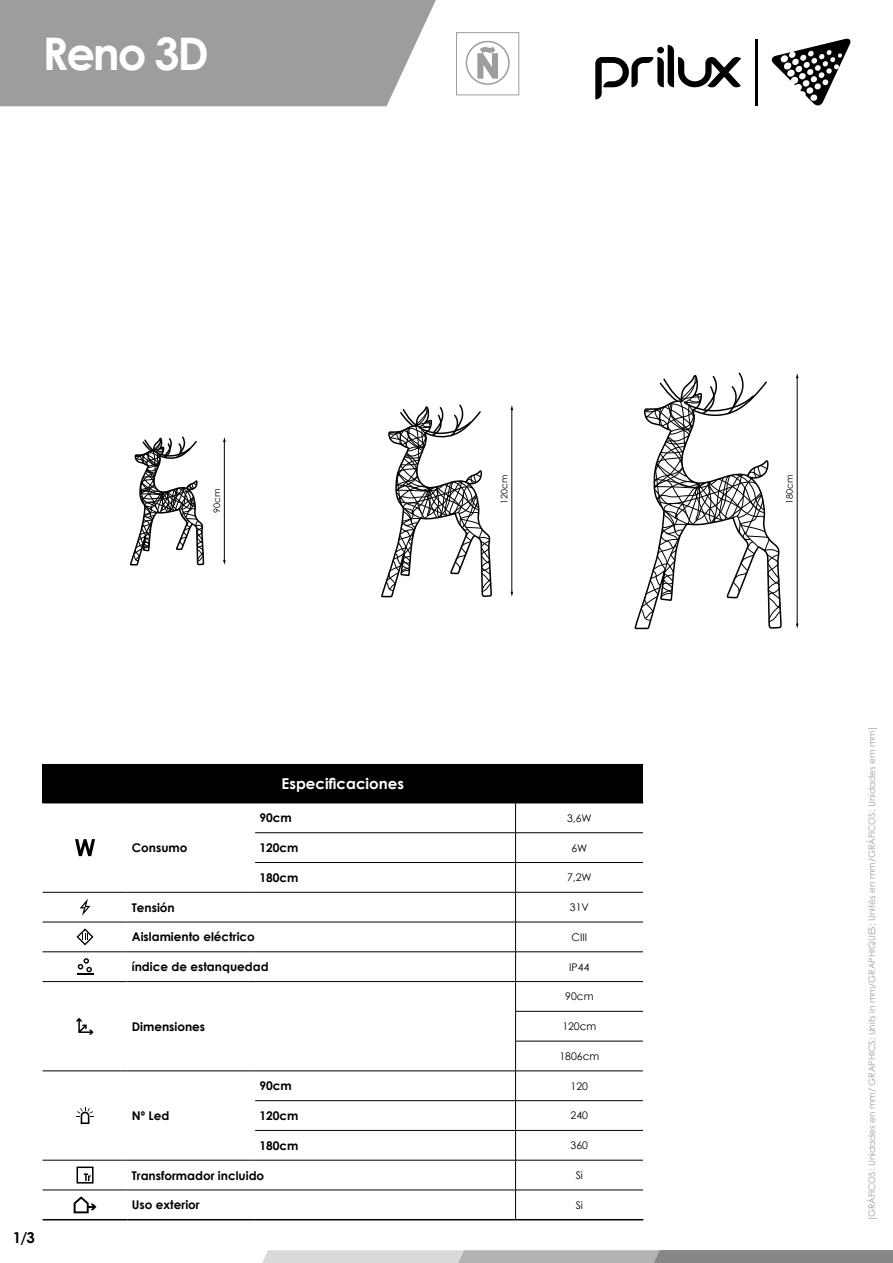
<style>
.page{position:relative;width:893px;height:1263px;background:#fff}
.page>*{position:absolute;margin:0;border:0;box-sizing:border-box;transform-origin:0 0}
.t1{font:700 45px "Century Gothic";letter-spacing:-.05em;color:#fff}
.t2{font:700 15px "Century Gothic";color:#fff}
.t3{font:700 15px "Century Gothic";color:#000}
.t4{font:700 12px "Century Gothic";color:#000}
.t5{font:10.5px "Century Gothic";color:#000}
.t6{font:9px "Century Gothic";color:#9d9d9c}
.t7{font:9px "Century Gothic";color:#000}
</style>
<div class="page">
<div style="left:0;top:0;width:436px;height:106px;background:#9d9d9c"></div>
<svg style="left:595px;top:45px;width:146px;height:54px"></svg>
<hr style="left:755px;top:39px;width:2px;height:67px;background:#000">
<svg style="left:771px;top:39px;width:80px;height:67px"></svg>
<svg style="left:262px;top:1250px;width:631px;height:13px;background:#afafaf"></svg>
<div style="left:456px;top:32px;width:63px;height:63px;border:1px solid #9d9d9c"></div>
<div style="left:466px;top:41px;width:44px;height:44px;border:2px solid #9d9d9c;border-radius:50%"></div>
<svg style="left:477px;top:46px;width:22px;height:33px"></svg>
<div style="left:43px;top:765px;width:600px;height:38px;background:#000"></div>
<hr style="left:516px;top:951px;width:127px;height:1px;background:#000">
<hr style="left:516px;top:981px;width:127px;height:1px;background:#000">
<hr style="left:515px;top:1011px;width:128px;height:1px;background:#000">
<hr style="left:515px;top:1041px;width:128px;height:1px;background:#000">
<hr style="left:43px;top:1219px;width:85px;height:1px;background:#000">
<hr style="left:128px;top:1219px;width:127px;height:1px;background:#000">
<hr style="left:255px;top:1219px;width:261px;height:1px;background:#000">
<hr style="left:516px;top:1219px;width:127px;height:1px;background:#000">
<hr style="left:43px;top:981px;width:85px;height:1px;background:#000">
<hr style="left:128px;top:981px;width:127px;height:1px;background:#000">
<hr style="left:255px;top:981px;width:261px;height:1px;background:#000">
<hr style="left:43px;top:1070px;width:85px;height:1px;background:#000">
<hr style="left:128px;top:1070px;width:127px;height:1px;background:#000">
<hr style="left:516px;top:1070px;width:127px;height:1px;background:#000">
<hr style="left:516px;top:1100px;width:127px;height:1px;background:#000">
<hr style="left:516px;top:1130px;width:127px;height:1px;background:#000">
<hr style="left:43px;top:1160px;width:85px;height:1px;background:#000">
<hr style="left:128px;top:1160px;width:127px;height:1px;background:#000">
<hr style="left:516px;top:1160px;width:127px;height:1px;background:#000">
<hr style="left:43px;top:1190px;width:85px;height:1px;background:#000">
<hr style="left:128px;top:1190px;width:127px;height:1px;background:#000">
<hr style="left:255px;top:1190px;width:261px;height:1px;background:#000">
<hr style="left:516px;top:1190px;width:127px;height:1px;background:#000">
<hr style="left:43px;top:764px;width:85px;height:1px;background:#000">
<hr style="left:128px;top:764px;width:127px;height:1px;background:#000">
<hr style="left:255px;top:764px;width:261px;height:1px;background:#000">
<hr style="left:516px;top:764px;width:127px;height:1px;background:#000">
<hr style="left:43px;top:803px;width:85px;height:1px;background:#000">
<hr style="left:128px;top:803px;width:127px;height:1px;background:#000">
<hr style="left:255px;top:803px;width:261px;height:1px;background:#000">
<hr style="left:516px;top:803px;width:127px;height:1px;background:#000">
<hr style="left:255px;top:832px;width:261px;height:1px;background:#000">
<hr style="left:516px;top:832px;width:127px;height:1px;background:#000">
<hr style="left:255px;top:862px;width:261px;height:1px;background:#000">
<hr style="left:516px;top:862px;width:127px;height:1px;background:#000">
<hr style="left:43px;top:892px;width:85px;height:1px;background:#000">
<hr style="left:128px;top:892px;width:127px;height:1px;background:#000">
<hr style="left:255px;top:892px;width:261px;height:1px;background:#000">
<hr style="left:516px;top:892px;width:127px;height:1px;background:#000">
<hr style="left:43px;top:922px;width:85px;height:1px;background:#000">
<hr style="left:128px;top:922px;width:127px;height:1px;background:#000">
<hr style="left:255px;top:922px;width:261px;height:1px;background:#000">
<hr style="left:516px;top:922px;width:127px;height:1px;background:#000">
<hr style="left:43px;top:951px;width:85px;height:1px;background:#000">
<hr style="left:128px;top:951px;width:127px;height:1px;background:#000">
<hr style="left:255px;top:951px;width:261px;height:1px;background:#000">
<hr style="left:255px;top:1070px;width:261px;height:1px;background:#000">
<hr style="left:255px;top:1100px;width:261px;height:1px;background:#000">
<hr style="left:255px;top:1130px;width:261px;height:1px;background:#000">
<hr style="left:255px;top:1160px;width:261px;height:1px;background:#000">
<svg style="left:515px;top:803px;width:1px;height:89px"></svg>
<hr style="left:515px;top:892px;width:1px;height:30px;background:#000">
<hr style="left:515px;top:922px;width:1px;height:30px;background:#000">
<svg style="left:515px;top:1071px;width:1px;height:59px"></svg>
<hr style="left:515px;top:1130px;width:1px;height:30px;background:#000">
<svg style="left:515px;top:952px;width:1px;height:59px"></svg>
<hr style="left:515px;top:1011px;width:1px;height:30px;background:#000">
<hr style="left:515px;top:1041px;width:1px;height:30px;background:#000">
<hr style="left:515px;top:1160px;width:1px;height:30px;background:#000">
<svg style="left:515px;top:1190px;width:1px;height:29px"></svg>
<svg style="left:75px;top:839px;width:20px;height:17px"></svg>
<svg style="left:80px;top:899px;width:10px;height:17px"></svg>
<svg style="left:77px;top:928px;width:17px;height:17px"></svg>
<svg style="left:77px;top:958px;width:16px;height:17px"></svg>
<svg style="left:77px;top:1018px;width:17px;height:17px"></svg>
<svg style="left:76px;top:1107px;width:18px;height:17px"></svg>
<svg style="left:77px;top:1166px;width:17px;height:17px"></svg>
<svg style="left:74px;top:1196px;width:22px;height:17px"></svg>
<hr style="left:224px;top:441px;width:1px;height:120px;background:#000">
<svg style="left:129px;top:436px;width:76px;height:130px"></svg>
<hr style="left:511px;top:409px;width:1px;height:184px;background:#000">
<svg style="left:381px;top:404px;width:111px;height:194px"></svg>
<hr style="left:797px;top:377px;width:1px;height:247px;background:#000">
<svg style="left:634px;top:372px;width:148px;height:258px"></svg>
<h1 class="t1" style="left:43px;top:33px;width:168px">Reno 3D</h1>
<p class="t3" style="left:13px;top:1231px;width:24px">1/3</p>
<p class="t7" style="left:213px;top:513px;width:26px;rotate:-90deg">90cm</p>
<p class="t7" style="left:501px;top:504px;width:31px;rotate:-90deg">120cm</p>
<p class="t7" style="left:786px;top:504px;width:31px;rotate:-90deg">180cm</p>
<p class="t4" style="left:132px;top:842px;width:57px">Consumo</p>
<p class="t2" style="left:282px;top:773px;width:124px">Especificaciones</p>
<p class="t4" style="left:259px;top:812px;width:34px">90cm</p>
<p class="t5" style="left:567px;top:814px;width:26px">3,6W</p>
<p class="t4" style="left:259px;top:842px;width:41px">120cm</p>
<p class="t5" style="left:571px;top:843px;width:17px">6W</p>
<p class="t4" style="left:259px;top:872px;width:41px">180cm</p>
<p class="t5" style="left:567px;top:873px;width:26px">7,2W</p>
<p class="t4" style="left:132px;top:902px;width:44px">Tensión</p>
<p class="t5" style="left:570px;top:903px;width:21px">31V</p>
<p class="t4" style="left:132px;top:928px;width:125px">Aislamiento eléctrico</p>
<p class="t5" style="left:572px;top:933px;width:17px">CIII</p>
<p class="t4" style="left:132px;top:958px;width:138px">índice de estanquedad</p>
<p class="t5" style="left:569px;top:962px;width:22px">IP44</p>
<p class="t4" style="left:132px;top:1021px;width:75px">Dimensiones</p>
<p class="t5" style="left:565px;top:992px;width:30px">90cm</p>
<p class="t5" style="left:562px;top:1022px;width:36px">120cm</p>
<p class="t5" style="left:559px;top:1052px;width:41px">1806cm</p>
<p class="t4" style="left:259px;top:1080px;width:34px">90cm</p>
<p class="t5" style="left:571px;top:1081px;width:19px">120</p>
<p class="t4" style="left:259px;top:1110px;width:41px">120cm</p>
<p class="t5" style="left:571px;top:1111px;width:19px">240</p>
<p class="t4" style="left:259px;top:1140px;width:41px">180cm</p>
<p class="t5" style="left:571px;top:1141px;width:19px">360</p>
<p class="t4" style="left:132px;top:1166px;width:134px">Transformador incluido</p>
<p class="t5" style="left:576px;top:1171px;width:9px">Si</p>
<p class="t4" style="left:132px;top:1196px;width:69px">Uso exterior</p>
<p class="t5" style="left:576px;top:1200px;width:9px">Si</p>
<p class="t4" style="left:132px;top:1110px;width:39px">Nº Led</p>
<p class="t6" style="left:868px;top:1220px;width:495px;rotate:-90deg">[GRÁFICOS: Unidades en mm/ GRAPHICS: Units in mm/GRAPHIQUES: Unités en mm/GRÁFICOS: Unidades em mm]</p>
</div>
